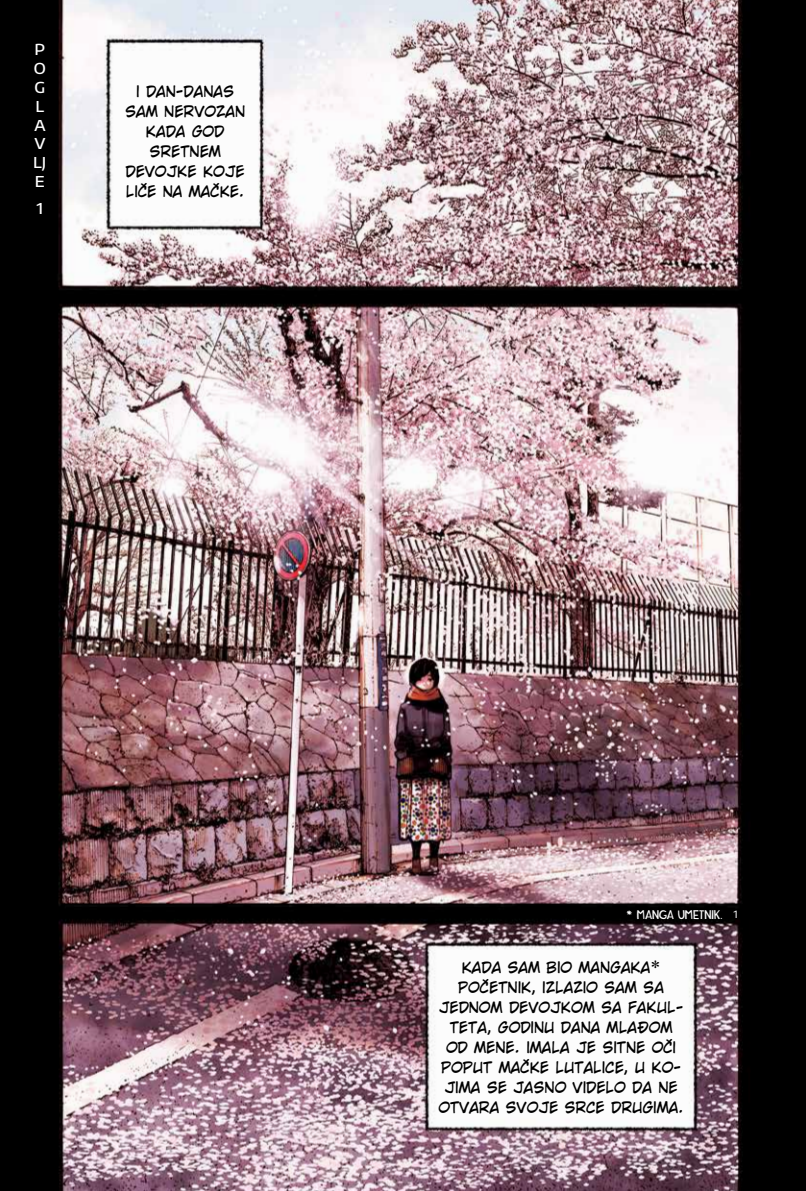
<style>
.page{position:relative;width:806px;height:1191px;background:#fff}
.page>*{position:absolute;margin:0;border:0;box-sizing:border-box;transform-origin:0 0}
.t1{font:15px/20px "CC Wild Words Lower B";color:#000;text-align:center}
.Poglavlje_Broj{font:500 15px "Encode Sans Wide";color:#fff}
.Fusnota{font:12.6px "Hunky Dory";color:#fff;scale:1.11 1}
.Broj{font:10px "Encode Sans Wide";color:#fff}
.s1{font-size:16.2px}
</style>
<div class="page">
<img style="left:0;top:0;width:805px;height:1191px">
<div style="left:23px;top:40px;width:34px;height:181px;background:#000"></div>
<svg style="left:651px;top:960px;width:7px;height:8px"></svg>
<p class="Poglavlje_Broj" style="left:35px;top:40px;width:12px">P</p>
<p class="Poglavlje_Broj" style="left:34px;top:59px;width:14px">O</p>
<p class="Poglavlje_Broj" style="left:34px;top:77px;width:12px">G</p>
<p class="Poglavlje_Broj" style="left:36px;top:96px;width:10px">L</p>
<p class="Poglavlje_Broj" style="left:34px;top:115px;width:13px">A</p>
<p class="Poglavlje_Broj" style="left:34px;top:134px;width:13px">V</p>
<p class="Poglavlje_Broj" style="left:33px;top:153px;width:15px">LJ</p>
<p class="Poglavlje_Broj" style="left:35px;top:172px;width:12px">E</p>
<p class="Poglavlje_Broj" style="left:36px;top:199px;width:8px">1</p>
<p class="t1" style="left:125px;top:82px;width:121px">I DAN‑DANAS<br>SAM NERVOZAN<br>KADA GOD<br>SRETNEM<br>DEVOJKE KOJE<br>LIČE NA MAČKE.</p>
<p class="Fusnota" style="left:626px;top:906px;width:88px"><span class="s1">*</span> MANGA UMETNIK.</p>
<p class="Broj" style="left:733px;top:907px;width:6px">1</p>
<p class="t1" style="left:461px;top:957px;width:190px">KADA SAM BIO MANGAKA</p>
<p class="t1" style="left:458px;top:977px;width:207px">POČETNIK, IZLAZIO SAM SA</p>
<p class="t1" style="left:438px;top:997px;width:246px">JEDNOM DEVOJKOM SA FAKUL‑</p>
<p class="t1" style="left:449px;top:1017px;width:224px">TETA, GODINU DANA MLAĐOM</p>
<p class="t1" style="left:445px;top:1037px;width:231px">OD MENE. IMALA JE SITNE OČI</p>
<p class="t1" style="left:441px;top:1057px;width:241px">POPUT MAČKE LUTALICE, U KO‑</p>
<p class="t1" style="left:444px;top:1077px;width:234px">JIMA SE JASNO VIDELO DA NE</p>
<p class="t1" style="left:438px;top:1097px;width:247px">OTVARA SVOJE SRCE DRUGIMA.</p>
</div>
